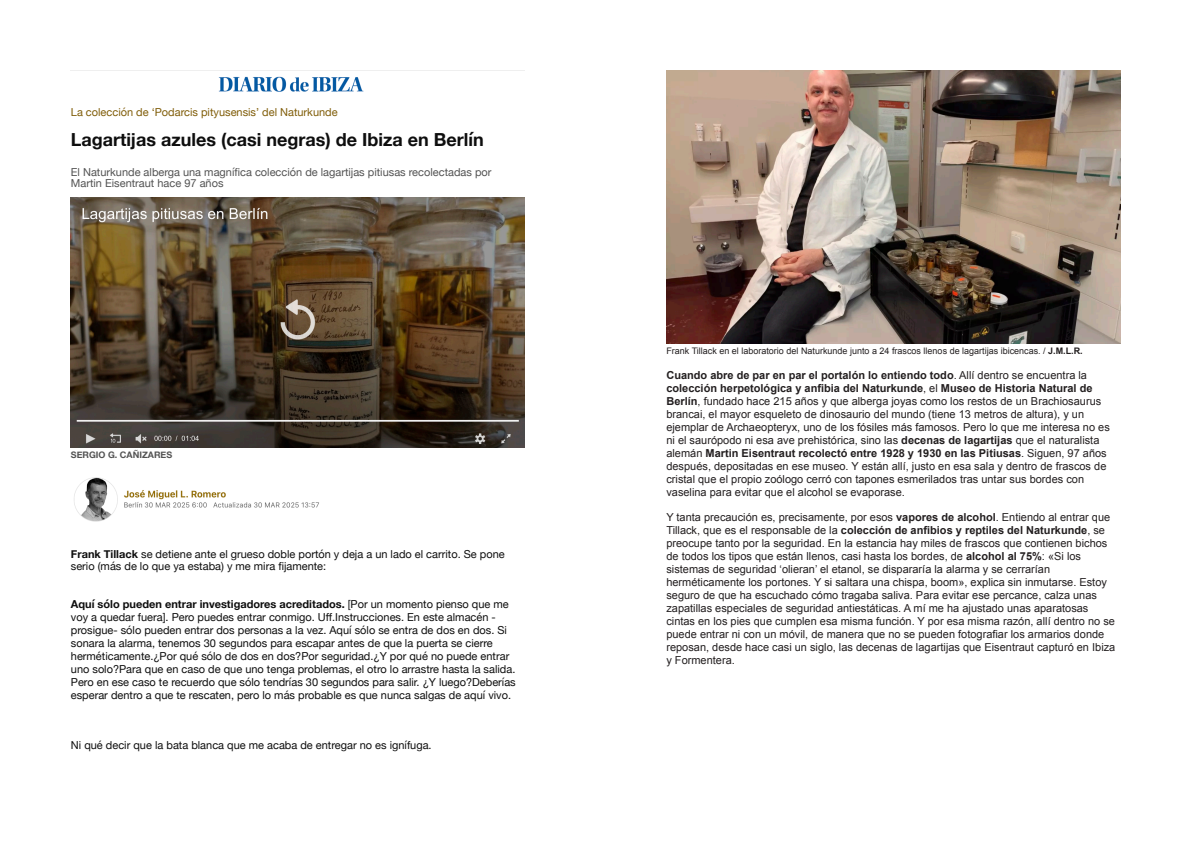
<style>
.page{position:relative;width:1191px;height:842px;background:#fff}
.page>*{position:absolute;margin:0;border:0;box-sizing:border-box;transform-origin:0 0}
.t1{font:700 18px "Helvetica Neue";color:#0e0e0e}
.t2{font:11px "Arial";color:#231f20}
.t3{font:11px "Helvetica Neue";color:#0e0e0e}
.t4{font:700 11px "Arial";color:#231f20}
.t5{font:11px "Helvetica Neue";color:#535353}
.t6{font:700 11px "Helvetica Neue";color:#0e0e0e}
.t7{font:11px "Helvetica Neue";color:#805d09}
.t8{font:9px "Arial";color:#231f20}
.t9{font:700 9px "Helvetica Neue";color:#535353}
.s1{font-weight:700}
.s2{font-weight:400}
</style>
<div class="page">
<img style="left:218px;top:76px;width:146px;height:16px">
<img style="left:71px;top:198px;width:453px;height:250px">
<img style="left:74px;top:477px;width:245px;height:45px">
<img style="left:666px;top:71px;width:454px;height:273px">
<p class="t7" style="left:71px;top:106px;width:268px">La colección de ‘Podarcis pityusensis’ del Naturkunde</p>
<p class="t1" style="left:71px;top:129px;width:414px">Lagartĳas azules (casi negras) de Ibiza en Berlín</p>
<p class="t5" style="left:71px;top:166px;width:422px">El Naturkunde alberga una magnífica colección de lagartĳas pitiusas recolectadas por</p>
<p class="t5" style="left:71px;top:177px;width:154px">Martin Eisentraut hace 97 años</p>
<p class="t9" style="left:71px;top:449px;width:103px">SERGIO G. CAÑIZARES</p>
<p class="t3" style="left:71px;top:548px;width:435px"><span class="s1">Frank Tillack</span> se detiene ante el grueso doble portón y deja a un lado el carrito. Se pone</p>
<p class="t3" style="left:71px;top:559px;width:257px">serio (más de lo que ya estaba) y me mira fijamente:</p>
<p class="t6" style="left:71px;top:597px;width:439px">Aquí sólo pueden entrar investigadores acreditados. <span class="s2">[Por un momento pienso que me</span></p>
<p class="t3" style="left:71px;top:610px;width:426px">voy a quedar fuera]. Pero puedes entrar conmigo. Uff.Instrucciones. En este almacén -</p>
<p class="t3" style="left:71px;top:623px;width:437px">prosigue- sólo pueden entrar dos personas a la vez. Aquí sólo se entra de dos en dos. Si</p>
<p class="t3" style="left:71px;top:636px;width:423px">sonara la alarma, tenemos 30 segundos para escapar antes de que la puerta se cierre</p>
<p class="t3" style="left:71px;top:649px;width:440px">herméticamente.¿Por qué sólo de dos en dos?Por seguridad.¿Y por qué no puede entrar</p>
<p class="t3" style="left:71px;top:662px;width:446px">uno solo?Para que en caso de que uno tenga problemas, el otro lo arrastre hasta la salida.</p>
<p class="t3" style="left:71px;top:675px;width:446px">Pero en ese caso te recuerdo que sólo tendrías 30 segundos para salir. ¿Y luego?Deberías</p>
<p class="t3" style="left:71px;top:688px;width:442px">esperar dentro a que te rescaten, pero lo más probable es que nunca salgas de aquí vivo.</p>
<p class="t3" style="left:71px;top:738px;width:362px">Ni qué decir que la bata blanca que me acaba de entregar no es ignífuga.</p>
<p class="t8" style="left:666px;top:347px;width:418px">Frank Tillack en el laboratorio del Naturkunde junto a 24 frascos llenos de lagartĳas ibicencas. / <span class="s1">J.M.L.R.</span></p>
<p class="t4" style="left:666px;top:371px;width:422px">Cuando abre de par en par el portalón lo entiendo todo<span class="s2">. Allí dentro se encuentra la</span></p>
<p class="t4" style="left:666px;top:384px;width:428px">colección herpetológica y anfibia del Naturkunde<span class="s2">, el</span> Museo de Historia Natural de</p>
<p class="t2" style="left:666px;top:397px;width:436px"><span class="s1">Berlín</span>, fundado hace 215 años y que alberga joyas como los restos de un Brachiosaurus</p>
<p class="t2" style="left:666px;top:410px;width:419px">brancai, el mayor esqueleto de dinosaurio del mundo (tiene 13 metros de altura), y un</p>
<p class="t2" style="left:666px;top:423px;width:445px">ejemplar de Archaeopteryx, uno de los fósiles más famosos. Pero lo que me interesa no es</p>
<p class="t2" style="left:666px;top:436px;width:434px">ni el saurópodo ni esa ave prehistórica, sino las <span class="s1">decenas de lagartĳas</span> que el naturalista</p>
<p class="t4" style="left:666px;top:449px;width:442px"><span class="s2">alemán</span> Martin Eisentraut recolectó entre 1928 y 1930 en las Pitiusas<span class="s2">. Siguen, 97 años</span></p>
<p class="t2" style="left:666px;top:462px;width:441px">después, depositadas en ese museo. Y están allí, justo en esa sala y dentro de frascos de</p>
<p class="t2" style="left:666px;top:475px;width:419px">cristal que el propio zoólogo cerró con tapones esmerilados tras untar sus bordes con</p>
<p class="t2" style="left:666px;top:488px;width:240px">vaselina para evitar que el alcohol se evaporase.</p>
<p class="t2" style="left:666px;top:513px;width:445px">Y tanta precaución es, precisamente, por esos <span class="s1">vapores de alcohol</span>. Entiendo al entrar que</p>
<p class="t4" style="left:666px;top:526px;width:440px"><span class="s2">Tillack, que es el responsable de la</span> colección de anfibios y reptiles del Naturkunde<span class="s2">, se</span></p>
<p class="t2" style="left:666px;top:539px;width:442px">preocupe tanto por la seguridad. En la estancia hay miles de frascos que contienen bichos</p>
<p class="t2" style="left:666px;top:552px;width:416px">de todos los tipos que están llenos, casi hasta los bordes, de <span class="s1">alcohol al 75%</span>: «Si los</p>
<p class="t2" style="left:666px;top:565px;width:385px">sistemas de seguridad ‘olieran’ el etanol, se dispararía la alarma y se cerrarían</p>
<p class="t2" style="left:666px;top:578px;width:442px">herméticamente los portones. Y si saltara una chispa, boom», explica sin inmutarse. Estoy</p>
<p class="t2" style="left:666px;top:591px;width:432px">seguro de que ha escuchado cómo tragaba saliva. Para evitar ese percance, calza unas</p>
<p class="t2" style="left:666px;top:604px;width:423px">zapatillas especiales de seguridad antiestáticas. A mí me ha ajustado unas aparatosas</p>
<p class="t2" style="left:666px;top:617px;width:450px">cintas en los pies que cumplen esa misma función. Y por esa misma razón, allí dentro no se</p>
<p class="t2" style="left:666px;top:630px;width:439px">puede entrar ni con un móvil, de manera que no se pueden fotografiar los armarios donde</p>
<p class="t2" style="left:666px;top:643px;width:450px">reposan, desde hace casi un siglo, las decenas de lagartĳas que Eisentraut capturó en Ibiza</p>
<p class="t2" style="left:666px;top:656px;width:70px">y Formentera.</p>
</div>
